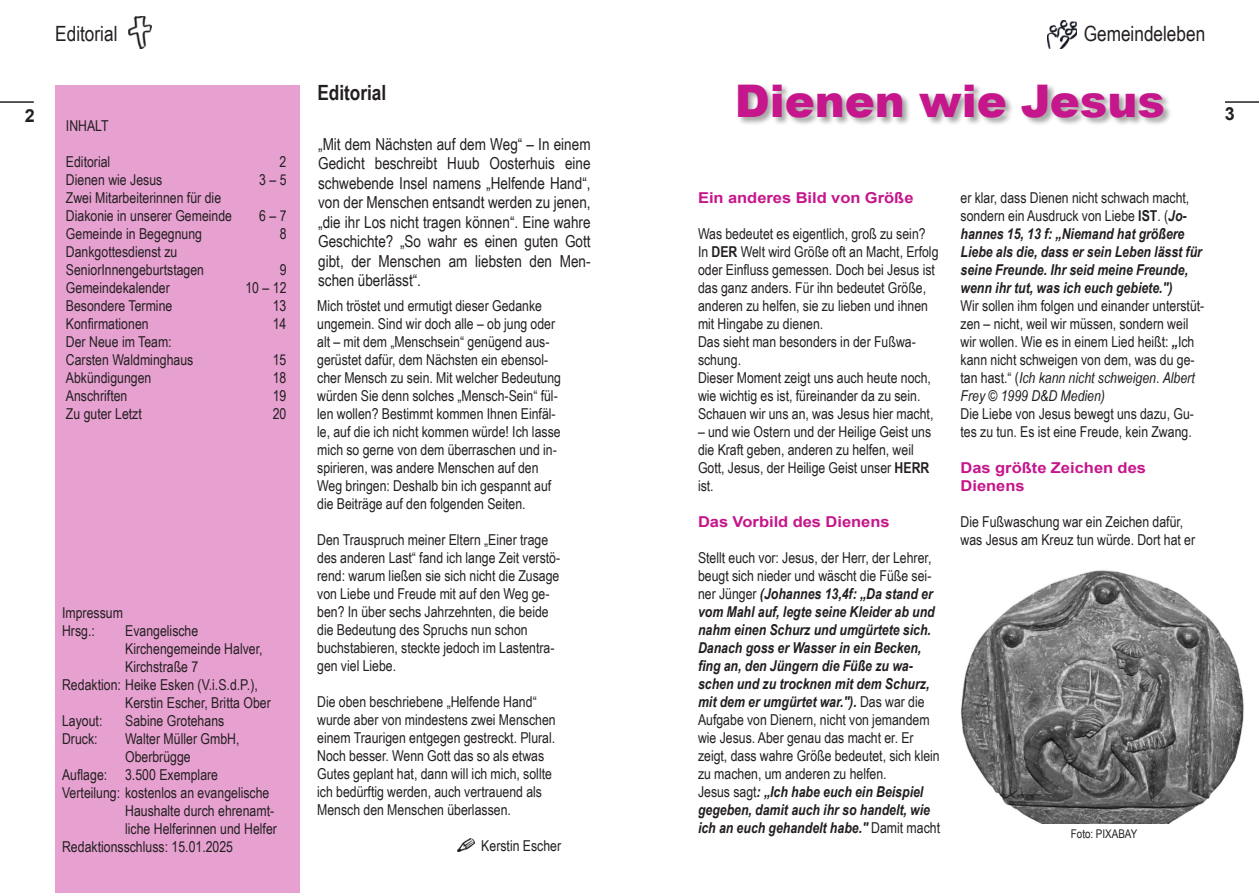
<style>
.page{position:relative;width:1259px;height:893px;background:#fff}
.page>*{position:absolute;margin:0;border:0;box-sizing:border-box;transform-origin:0 0}
.t1{font:900 45px "Arial";color:#c5168c}
.t2{font:21px "Arial Narrow";color:#231f20}
.t3{font:700 21px "Arial Narrow";color:#231f20}
.t4{font:700 18px "Arial";color:#231f20}
.t5{font:16.5px/19.5px "Arial Narrow";color:#231f20;text-align:justify}
.t6{font:15px/18px "Arial Narrow";color:#231f20}
.t7{font:italic 700 15px/18px "Arial Narrow";color:#231f20}
.t8{font:700 15px/18px "Arial";color:#c5168c;scale:1.1 1}
.t9{font:12px "Arial Narrow";color:#231f20}
.s1{font-weight:700}
.s2{font-weight:400;font-style:normal}
.s3{font-style:normal}
.s4{font-weight:700;font-style:italic}
.s5{font-style:italic}
</style>
<div class="page">
<hr style="left:0;top:101px;width:34px;height:2px;background:#231f20">
<hr style="left:1225px;top:101px;width:34px;height:2px;background:#231f20">
<div style="left:55px;top:85px;width:244px;height:808px;background:#e7a1d1"></div>
<img style="left:1047px;top:21px;width:30px;height:28px">
<img style="left:457px;top:838px;width:17px;height:14px">
<img style="left:739px;top:85px;width:431px;height:39px">
<img style="left:960px;top:570px;width:284px;height:254px">
<img style="left:129px;top:16px;width:22px;height:33px">
<h2 class="t2" style="left:55px;top:26px;width:64px">Editorial</h2>
<h2 class="t2" style="left:1083px;top:25px;width:123px">Gemeindeleben</h2>
<h1 class="t1" style="left:735px;top:85px;width:431px">Dienen wie Jesus</h1>
<h2 class="t3" style="left:317px;top:85px;width:70px">Editorial</h2>
<p class="t4" style="left:25px;top:109px;width:12px">2</p>
<p class="t4" style="left:1225px;top:107px;width:12px">3</p>
<p class="t6" style="left:66px;top:118px;width:44px">INHALT</p>
<p class="t6" style="left:66px;top:154px;width:46px">Editorial</p>
<p class="t6" style="left:280px;top:154px;width:8px">2</p>
<p class="t6" style="left:66px;top:172px;width:98px">Dienen wie Jesus</p>
<p class="t6" style="left:259px;top:172px;width:29px">3 – 5</p>
<p class="t6" style="left:66px;top:190px;width:168px">Zwei Mitarbeiterinnen für die<br>Diakonie in unserer Gemeinde</p>
<p class="t5" style="left:318px;top:135px;width:274px">„Mit dem Nächsten auf dem Weg“ – In einem Gedicht beschreibt Huub Oosterhuis eine schwebende Insel namens „Helfende Hand“, von der Menschen entsandt werden zu jenen, „die ihr Los nicht tragen können“. Eine wahre Geschichte? „So wahr es einen guten Gott gibt, der Menschen am liebsten den Men&shy;schen überlässt“.</p>
<p class="t8" style="left:698px;top:190px;width:197px">Ein anderes Bild von Größe</p>
<p class="t6" style="left:698px;top:226px;width:242px">Was bedeutet es eigentlich, groß zu sein?<br>In <span class="s1">DER</span> Welt wird Größe oft an Macht, Erfolg oder Einfluss gemessen. Doch bei Jesus ist das ganz anders. Für ihn bedeutet Größe, anderen zu helfen, sie zu lieben und ihnen mit Hingabe zu dienen.<br>Das sieht man besonders in der Fußwa&shy;schung.<br>Dieser Moment zeigt uns auch heute noch, wie wichtig es ist, füreinander da zu sein.<br>Schauen wir uns an, was Jesus hier macht,</p>
<p class="t6" style="left:698px;top:424px;width:235px">– und wie Ostern und der Heilige Geist uns die Kraft geben, anderen zu helfen, weil<br>Gott, Jesus, der Heilige Geist unser <span class="s1">HERR </span>ist.</p>
<p class="t8" style="left:698px;top:514px;width:176px">Das Vorbild des Dienens</p>
<p class="t7" style="left:698px;top:550px;width:244px"><span class="s2">Stellt euch vor: Jesus, der Herr, der Lehrer, beugt sich nieder und wäscht die Füße sei&shy;ner Jünger</span> (Johannes 13,4f: „Da stand er vom Mahl auf, legte seine Kleider ab und nahm einen Schurz und umgürtete sich.<br>Danach goss er Wasser in ein Becken, fing an, den Jüngern die Füße zu wa&shy;schen und zu trocknen mit dem Schurz, mit dem er umgürtet war."). <span class="s2">Das war die Aufgabe von Dienern, nicht von jemandem wie Jesus. Aber genau das macht er. Er zeigt, dass wahre Größe bedeutet, sich klein zu machen, um anderen zu helfen.<br>Jesus sagt</span>: „Ich habe euch ein Beispiel gegeben, damit auch ihr so handelt, wie ich an euch gehandelt habe." <span class="s2">Damit macht</span></p>
<p class="t7" style="left:960px;top:190px;width:243px"><span class="s2">er klar, dass Dienen nicht schwach macht, sondern ein Ausdruck von Liebe</span> <span class="s3">IST</span><span class="s2">. (</span>Jo&shy;hannes 15, 13 f: „Niemand hat größere Liebe als die, dass er sein Leben lässt für seine Freunde. Ihr seid meine Freunde, wenn ihr tut, was ich euch gebiete.")</p>
<p class="t6" style="left:960px;top:298px;width:245px">Wir sollen ihm folgen und einander unterstüt&shy;zen – nicht, weil wir müssen, sondern weil wir wollen. Wie es in einem Lied heißt: <span class="s4">„</span>Ich kann nicht schweigen von dem, was du ge&shy;tan hast.“ (<span class="s5">Ich kann nicht schweigen</span>. <span class="s5">Albert Frey © 1999 D&amp;D Medien)</span></p>
<p class="t6" style="left:960px;top:406px;width:235px">Die Liebe von Jesus bewegt uns dazu, Gu&shy;tes zu tun. Es ist eine Freude, kein Zwang.</p>
<p class="t8" style="left:960px;top:460px;width:170px">Das größte Zeichen des<br>Dienens</p>
<p class="t6" style="left:960px;top:514px;width:236px">Die Fußwaschung war ein Zeichen dafür, was Jesus am Kreuz tun würde. Dort hat er</p>
<p class="t6" style="left:259px;top:208px;width:29px">6 – 7</p>
<p class="t6" style="left:66px;top:226px;width:138px">Gemeinde in Begegnung</p>
<p class="t6" style="left:280px;top:226px;width:8px">8</p>
<p class="t6" style="left:66px;top:244px;width:140px">Dankgottesdienst zu<br>SeniorInnengeburtstagen</p>
<p class="t6" style="left:280px;top:262px;width:8px">9</p>
<p class="t6" style="left:66px;top:280px;width:105px">Gemeindekalender</p>
<p class="t6" style="left:245px;top:280px;width:43px">10 – 12</p>
<p class="t6" style="left:66px;top:298px;width:108px">Besondere Termine</p>
<p class="t6" style="left:273px;top:298px;width:15px">13</p>
<p class="t6" style="left:66px;top:316px;width:84px">Konfirmationen</p>
<p class="t6" style="left:273px;top:316px;width:15px">14</p>
<p class="t6" style="left:66px;top:334px;width:129px">Der Neue im Team:<br>Carsten Waldminghaus</p>
<p class="t6" style="left:317px;top:298px;width:245px">Mich tröstet und ermutigt dieser Gedanke ungemein. Sind wir doch alle – ob jung oder alt – mit dem „Menschsein“ genügend aus&shy;gerüstet dafür, dem Nächsten ein ebensol&shy;cher Mensch zu sein. Mit welcher Bedeutung würden Sie denn solches „Mensch-Sein“ fül&shy;len wollen? Bestimmt kommen Ihnen Einfäl&shy;le, auf die ich nicht kommen würde! Ich lasse mich so gerne von dem überraschen und in&shy;spirieren, was andere Menschen auf den Weg bringen: Deshalb bin ich gespannt auf die Beiträge auf den folgenden Seiten.</p>
<p class="t6" style="left:317px;top:532px;width:244px">Den Trauspruch meiner Eltern „Einer trage des anderen Last“ fand ich lange Zeit verstö&shy;rend: warum ließen sie sich nicht die Zusage von Liebe und Freude mit auf den Weg ge&shy;ben? In über sechs Jahrzehnten, die beide die Bedeutung des Spruchs nun schon buchstabieren, steckte jedoch im Lastentra&shy;gen viel Liebe.</p>
<p class="t6" style="left:317px;top:694px;width:240px">Die oben beschriebene „Helfende Hand“ wurde aber von mindestens zwei Menschen einem Traurigen entgegen gestreckt. Plural.<br>Noch besser. Wenn Gott das so als etwas Gutes geplant hat, dann will ich mich, sollte ich bedürftig werden, auch vertrauend als Mensch den Menschen überlassen.</p>
<p class="t6" style="left:481px;top:838px;width:81px">Kerstin Escher</p>
<p class="t6" style="left:273px;top:352px;width:15px">15</p>
<p class="t6" style="left:66px;top:370px;width:87px">Abkündigungen</p>
<p class="t6" style="left:273px;top:370px;width:15px">18</p>
<p class="t6" style="left:66px;top:388px;width:63px">Anschriften</p>
<p class="t6" style="left:273px;top:388px;width:15px">19</p>
<p class="t6" style="left:66px;top:406px;width:77px">Zu guter Letzt</p>
<p class="t6" style="left:273px;top:406px;width:15px">20</p>
<p class="t6" style="left:62px;top:605px;width:62px">Impressum<br>Hrsg.:</p>
<p class="t6" style="left:125px;top:623px;width:75px">Evangelische</p>
<p class="t6" style="left:125px;top:641px;width:139px">Kirchengemeinde Halver,</p>
<p class="t6" style="left:125px;top:659px;width:75px">Kirchstraße 7</p>
<p class="t6" style="left:62px;top:677px;width:197px">Redaktion: Heike Esken (V.i.S.d.P.),</p>
<p class="t6" style="left:125px;top:695px;width:147px">Kerstin Escher, Britta Ober</p>
<p class="t6" style="left:62px;top:713px;width:42px">Layout:</p>
<p class="t6" style="left:125px;top:713px;width:101px">Sabine Grotehans</p>
<p class="t6" style="left:62px;top:731px;width:37px">Druck:</p>
<p class="t6" style="left:125px;top:731px;width:116px">Walter Müller GmbH,</p>
<p class="t6" style="left:125px;top:749px;width:67px">Oberbrügge</p>
<p class="t6" style="left:62px;top:767px;width:158px">Auflage: 3.500 Exemplare</p>
<p class="t6" style="left:62px;top:785px;width:209px">Verteilung: kostenlos an evangelische</p>
<p class="t6" style="left:125px;top:803px;width:151px">Haushalte durch ehrenamt-</p>
<p class="t6" style="left:125px;top:821px;width:153px">liche Helferinnen und Helfer</p>
<p class="t6" style="left:62px;top:839px;width:172px">Redaktionsschluss: 15.01.2025</p>
<p class="t9" style="left:1071px;top:830px;width:68px">Foto: PIXABAY</p>
</div>
